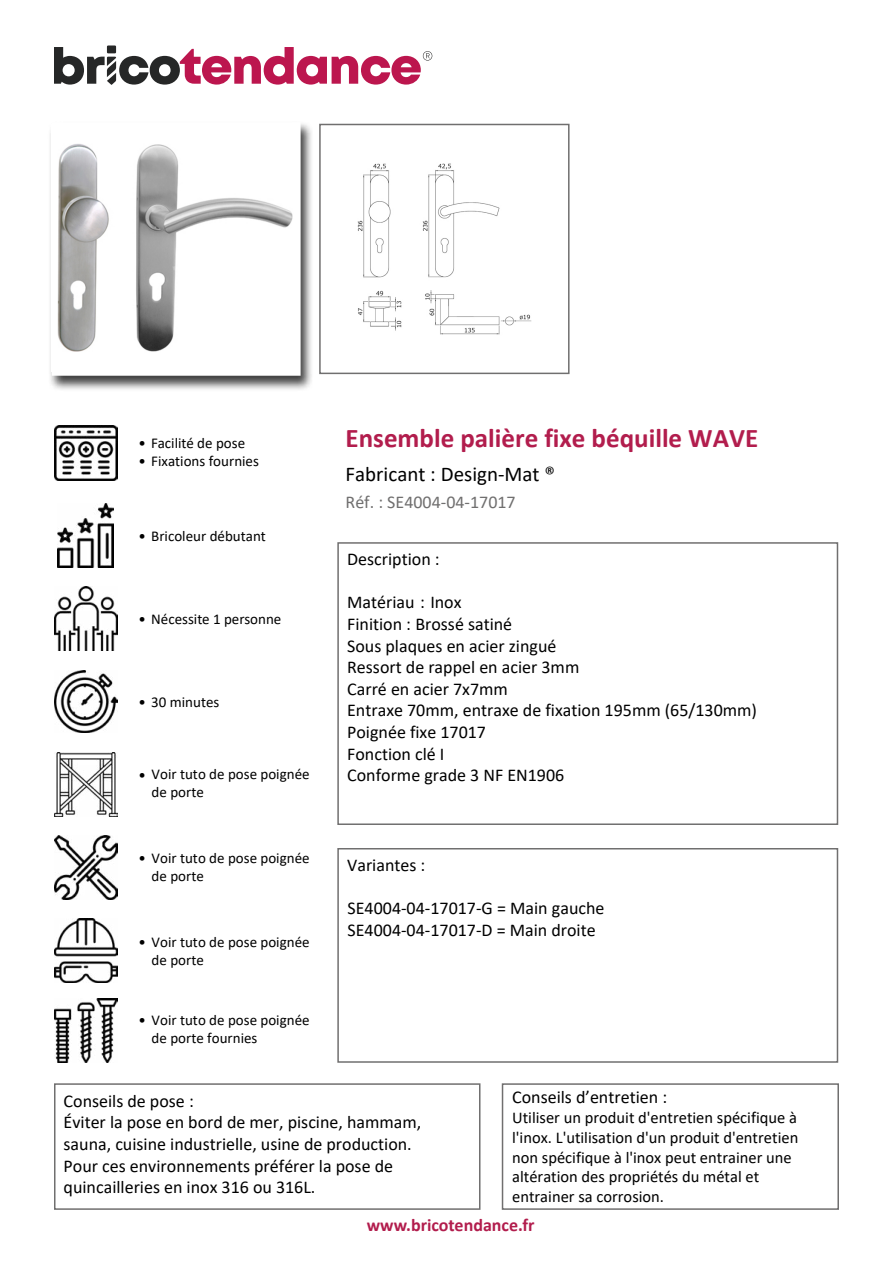
<style>
.page{position:relative;width:893px;height:1263px;background:#fff}
.page>*{position:absolute;margin:0;border:0;box-sizing:border-box;transform-origin:0 0}
.t1{font:700 27px "Calibri";color:#b21d4d}
.t2{font:21px "Calibri";color:#000}
.t3{font:18px/21.6px "Calibri";color:#000}
.t4{font:18px "Calibri";color:#706f6f}
.t5{font:700 18px "Calibri";color:#b21d4d}
.t6{font:16.5px/19.8px "Calibri";color:#000}
.t7{font:15px/18px "Calibri";color:#000}
</style>
<div class="page">
<div style="left:107px;top:45px;width:9px;height:8px;background:#262727"></div>
<svg style="left:54px;top:47px;width:378px;height:38px"></svg>
<div style="left:47px;top:121px;width:267px;height:271px;background:#000;opacity:.75"></div>
<div style="left:52px;top:122px;width:249px;height:254px;border:4px solid #fff"></div>
<div style="left:319px;top:124px;width:251px;height:250px;border:2px solid #706f6f"></div>
<img style="left:54px;top:426px;width:64px;height:54px">
<img style="left:58px;top:504px;width:56px;height:64px">
<img style="left:54px;top:587px;width:64px;height:64px">
<img style="left:54px;top:671px;width:64px;height:61px">
<img style="left:54px;top:753px;width:64px;height:63px">
<img style="left:54px;top:836px;width:64px;height:63px">
<img style="left:54px;top:918px;width:64px;height:64px">
<img style="left:54px;top:999px;width:64px;height:63px">
<div style="left:337px;top:542px;width:501px;height:283px;border:2px solid #706f6f"></div>
<div style="left:337px;top:848px;width:501px;height:215px;border:2px solid #706f6f"></div>
<div style="left:54px;top:1083px;width:426px;height:127px;border:2px solid #706f6f"></div>
<div style="left:502px;top:1083px;width:337px;height:127px;border:2px solid #706f6f"></div>
<img style="left:322px;top:126px;width:245px;height:246px">
<img style="left:52px;top:124px;width:247px;height:247px">
<p class="t7" style="left:138px;top:434px;width:108px">• Facilité de pose</p>
<p class="t7" style="left:138px;top:452px;width:122px">• Fixations fournies</p>
<p class="t7" style="left:138px;top:527px;width:129px">• Bricoleur débutant</p>
<p class="t7" style="left:138px;top:610px;width:144px">• Nécessite 1 personne</p>
<p class="t7" style="left:138px;top:693px;width:82px">• 30 minutes</p>
<p class="t7" style="left:152px;top:765px;width:160px;text-indent:-13px">• Voir tuto de pose poignée de porte</p>
<p class="t7" style="left:152px;top:848px;width:160px;text-indent:-13px">• Voir tuto de pose poignée de porte</p>
<p class="t7" style="left:152px;top:932px;width:160px;text-indent:-13px">• Voir tuto de pose poignée de porte</p>
<p class="t7" style="left:152px;top:1011px;width:160px;text-indent:-13px">• Voir tuto de pose poignée de porte fournies</p>
<h1 class="t1" style="left:346px;top:419px;width:414px">Ensemble palière fixe béquille WAVE</h1>
<p class="t2" style="left:346px;top:459px;width:211px">Fabricant : Design-Mat ®</p>
<p class="t4" style="left:346px;top:490px;width:172px">Réf. : SE4004-04-17017</p>
<p class="t3" style="left:347px;top:548px;width:94px">Description :</p>
<p class="t3" style="left:347px;top:591px;width:411px">Matériau : Inox<br>Finition : Brossé satiné<br>Sous plaques en acier zingué<br>Ressort de rappel en acier 3mm<br>Carré en acier 7x7mm<br>Entraxe 70mm, entraxe de fixation 195mm (65/130mm)<br>Poignée fixe 17017<br>Fonction clé I<br>Conforme grade 3 NF EN1906</p>
<p class="t3" style="left:347px;top:853px;width:80px">Variantes :</p>
<p class="t3" style="left:348px;top:897px;width:258px">SE4004-04-17017-G = Main gauche<br>SE4004-04-17017-D = Main droite</p>
<p class="t3" style="left:64px;top:1089px;width:359px">Conseils de pose :<br>Éviter la pose en bord de mer, piscine, hammam, sauna, cuisine industrielle, usine de production.<br>Pour ces environnements préférer la pose de quincailleries en inox 316 ou 316L.</p>
<p class="t3" style="left:512px;top:1085px;width:156px">Conseils d’entretien :</p>
<p class="t6" style="left:512px;top:1107px;width:288px">Utiliser un produit d'entretien spécifique à l'inox. L'utilisation d'un produit d'entretien non spécifique à l'inox peut entrainer une altération des propriétés du métal et entrainer sa corrosion.</p>
<p class="t5" style="left:367px;top:1212px;width:169px">www.bricotendance.fr</p>
</div>
